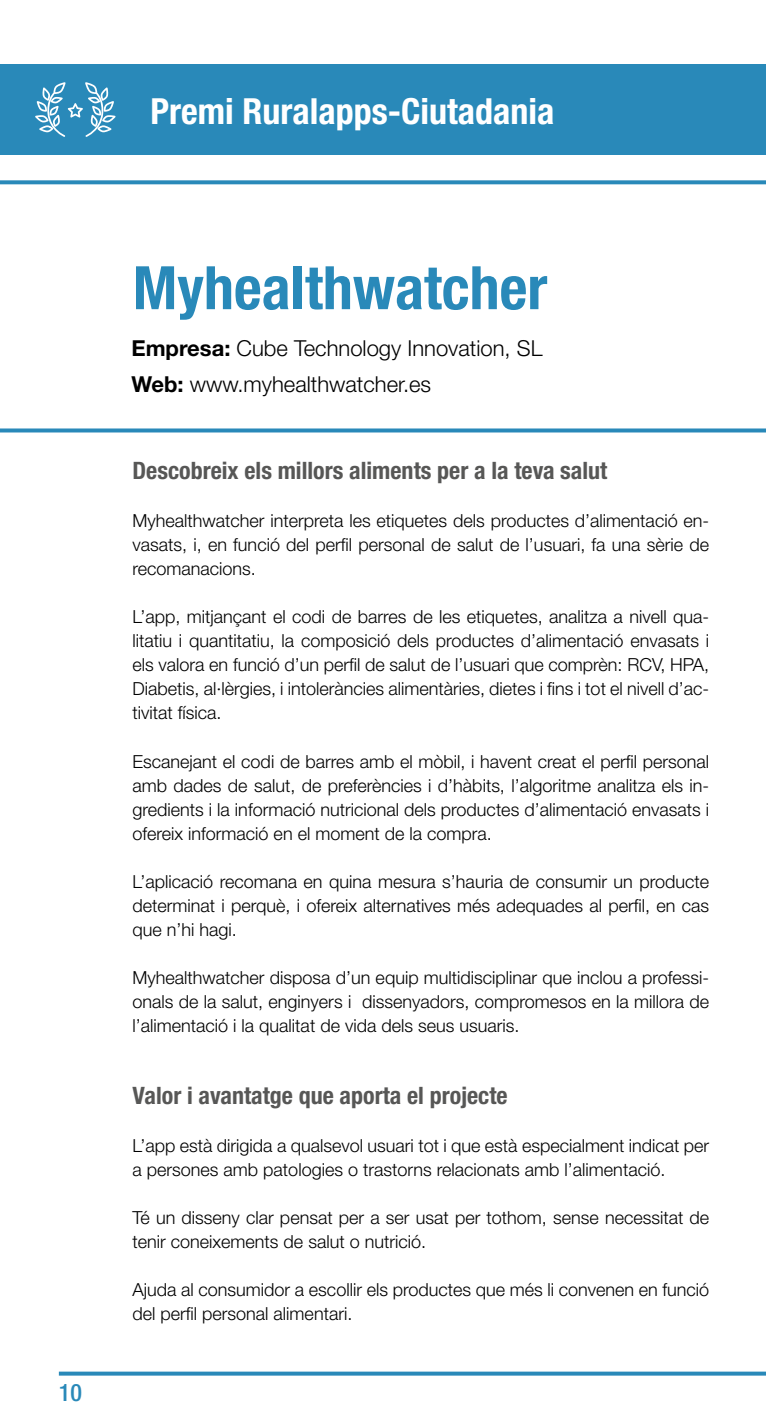
<style>
.page{position:relative;width:766px;height:1418px;background:#fff}
.page>*{position:absolute;margin:0;border:0;box-sizing:border-box;transform-origin:0 0}
.t1{font:700 condensed 60px "Helvetica Neue LT Std";color:#2989b9}
.t2{font:700 condensed 36px "Helvetica Neue LT Std";color:#fff}
.t3{font:700 condensed 24px "Helvetica Neue LT Std";color:#575756}
.t4{font:500 condensed 24px "Helvetica Neue LT Std";color:#2989b9}
.t5{font:300 22px/36px "Helvetica Neue LT Std";color:#000}
.t6{font:300 18px/24px "Helvetica Neue LT Std";color:#000;text-align:justify}
.s1{font-weight:700}
</style>
<div class="page">
<svg style="left:59px;top:1371px;width:706px;height:4px;background:#4a9bc3"></svg>
<div style="left:0;top:64px;width:765px;height:91px;background:#2989b9"></div>
<svg style="left:35px;top:82px;width:80px;height:55px"></svg>
<svg style="left:0;top:180px;width:765px;height:4px;background:#3a92be"></svg>
<svg style="left:0;top:428px;width:765px;height:4px;background:#4397c1"></svg>
<h2 class="t2" style="left:150px;top:89px;width:405px">Premi Ruralapps-Ciutadania</h2>
<h3 class="t4" style="left:59px;top:1378px;width:25px">10</h3>
<h1 class="t1" style="left:133px;top:251px;width:416px">Myhealthwatcher</h1>
<p class="t5" style="left:131px;top:330px;width:412px"><span class="s1">Empresa:</span> Cube Technology Innovation, SL<br><span class="s1">Web:</span> www.myhealthwatcher.es</p>
<h3 class="t3" style="left:132px;top:456px;width:476px">Descobreix els millors aliments per a la teva salut</h3>
<p class="t6" style="left:132px;top:508px;width:578px">Myhealthwatcher interpreta les etiquetes dels productes d’alimentació en&shy;vasats, i, en funció del perfil personal de salut de l’usuari, fa una sèrie de recomanacions.</p>
<p class="t6" style="left:132px;top:604px;width:578px">L’app, mitjançant el codi de barres de les etiquetes, analitza a nivell qua&shy;litatiu i quantitatiu, la composició dels productes d’alimentació envasats i els valora en funció d’un perfil de salut de l’usuari que comprèn: RCV, HPA, Diabetis, al·lèrgies, i intoleràncies alimentàries, dietes i fins i tot el nivell d’ac&shy;tivitat física.</p>
<p class="t6" style="left:132px;top:748px;width:578px">Escanejant el codi de barres amb el mòbil, i havent creat el perfil personal amb dades de salut, de preferències i d’hàbits, l’algoritme analitza els in&shy;gredients i la informació nutricional dels productes d’alimentació envasats i ofereix informació en el moment de la compra.</p>
<p class="t6" style="left:132px;top:868px;width:578px">L’aplicació recomana en quina mesura s’hauria de consumir un producte determinat i perquè, i ofereix alternatives més adequades al perfil, en cas que n’hi hagi.</p>
<p class="t6" style="left:132px;top:964px;width:578px">Myhealthwatcher disposa d’un equip multidisciplinar que inclou a professi&shy;onals de la salut, enginyers i dissenyadors, compromesos en la millora de l’alimentació i la qualitat de vida dels seus usuaris.</p>
<h3 class="t3" style="left:132px;top:1080px;width:376px">Valor i avantatge que aporta el projecte</h3>
<p class="t6" style="left:132px;top:1132px;width:578px">L’app està dirigida a qualsevol usuari tot i que està especialment indicat per a persones amb patologies o trastorns relacionats amb l’alimentació.</p>
<p class="t6" style="left:132px;top:1204px;width:578px">Té un disseny clar pensat per a ser usat per tothom, sense necessitat de tenir coneixements de salut o nutrició.</p>
<p class="t6" style="left:132px;top:1276px;width:578px">Ajuda al consumidor a escollir els productes que més li convenen en funció del perfil personal alimentari.</p>
</div>
